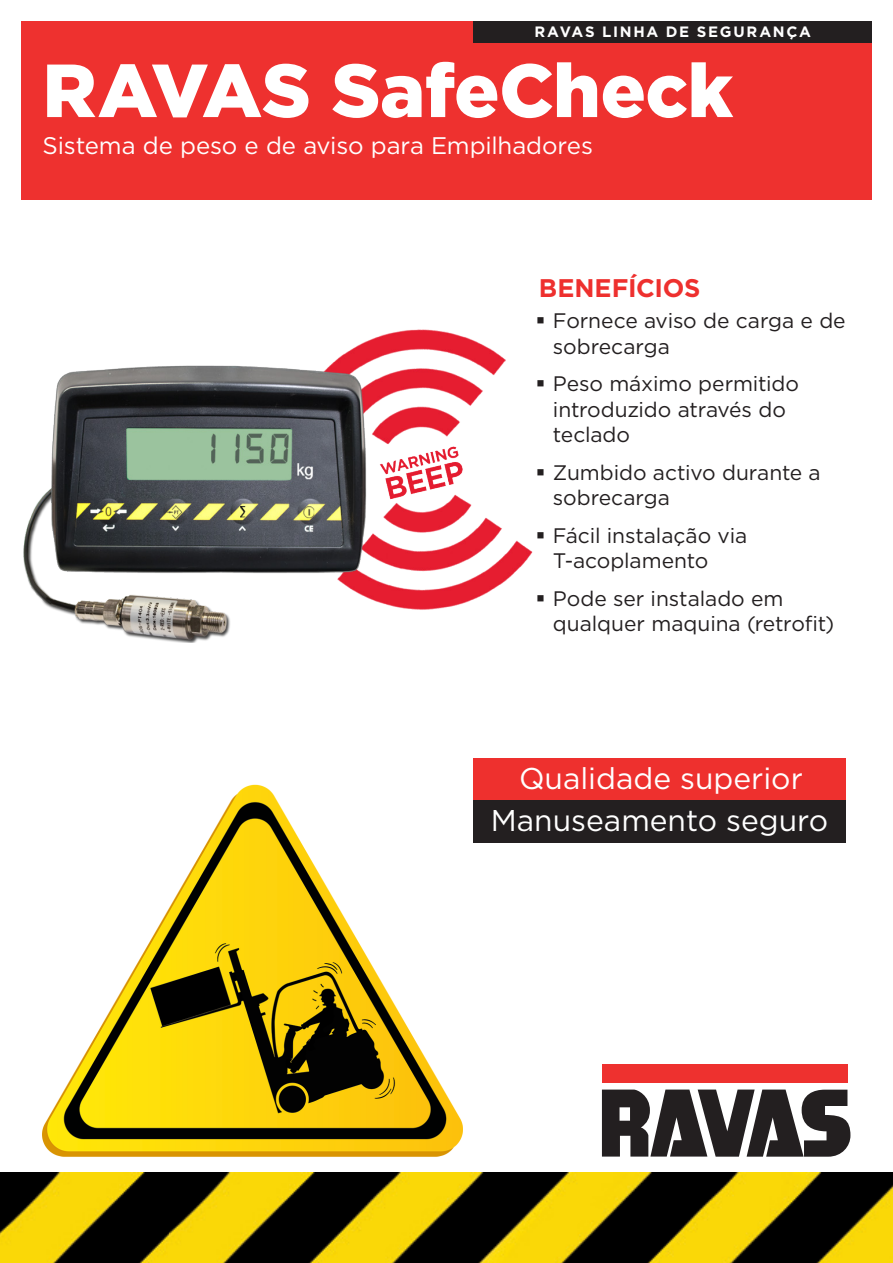
<style>
.page{position:relative;width:893px;height:1263px;background:#fff}
.page>*{position:absolute;margin:0;border:0;box-sizing:border-box;transform-origin:0 0}
.t1{font:900 75px "Gotham";letter-spacing:-.005em;color:#fff}
.t2{font:30px "Gotham";color:#fff}
.t3{font:700 25.5px "Gotham";letter-spacing:-.01em;color:#ee302e}
.t4{font:24px "Gotham";letter-spacing:-.005em;color:#fff}
.t5{font:21px/25.2px "Gotham";letter-spacing:-.005em;color:#231f20}
.t6{font:700 15px "Gotham";letter-spacing:.115em;color:#fff}
</style>
<div class="page">
<div style="left:21px;top:21px;width:851px;height:179px;background:#ee312f"></div>
<div style="left:473px;top:758px;width:372px;height:42px;background:#ee302e"></div>
<div style="left:473px;top:800px;width:372px;height:43px;background:#231f20"></div>
<div style="left:602px;top:1065px;width:245px;height:18px;background:#ee312f"></div>
<svg style="left:602px;top:1089px;width:248px;height:68px"></svg>
<div style="left:473px;top:21px;width:399px;height:22px;background:#231f20"></div>
<img style="left:23px;top:329px;width:510px;height:313px">
<img style="left:0;top:1173px;width:170px;height:90px">
<img style="left:170px;top:1173px;width:723px;height:90px">
<img style="left:42px;top:784px;width:420px;height:373px">
<p class="t6" style="left:534px;top:22px;width:278px">RAVAS LINHA DE SEGURANÇA</p>
<p class="t1" style="left:43px;top:39px;width:692px">RAVAS SafeCheck</p>
<p class="t4" style="left:43px;top:130px;width:552px">Sistema de peso e de aviso para Empilhadores</p>
<p class="t3" style="left:539px;top:271px;width:163px">BENEFÍCIOS</p>
<p class="t5" style="left:553px;top:308px;width:294px">Fornece aviso de carga e de sobrecarga</p>
<p class="t5" style="left:553px;top:371px;width:248px">Peso máximo permitido introduzido através do teclado</p>
<p class="t5" style="left:553px;top:459px;width:269px">Zumbido activo durante a sobrecarga</p>
<p class="t5" style="left:553px;top:522px;width:196px">Fácil instalação via<br>T-acoplamento</p>
<p class="t5" style="left:553px;top:586px;width:283px">Pode ser instalado em qualquer maquina (retrofit)</p>
<p class="t2" style="left:519px;top:759px;width:285px">Qualidade superior</p>
<p class="t2" style="left:491px;top:801px;width:339px">Manuseamento seguro</p>
</div>
